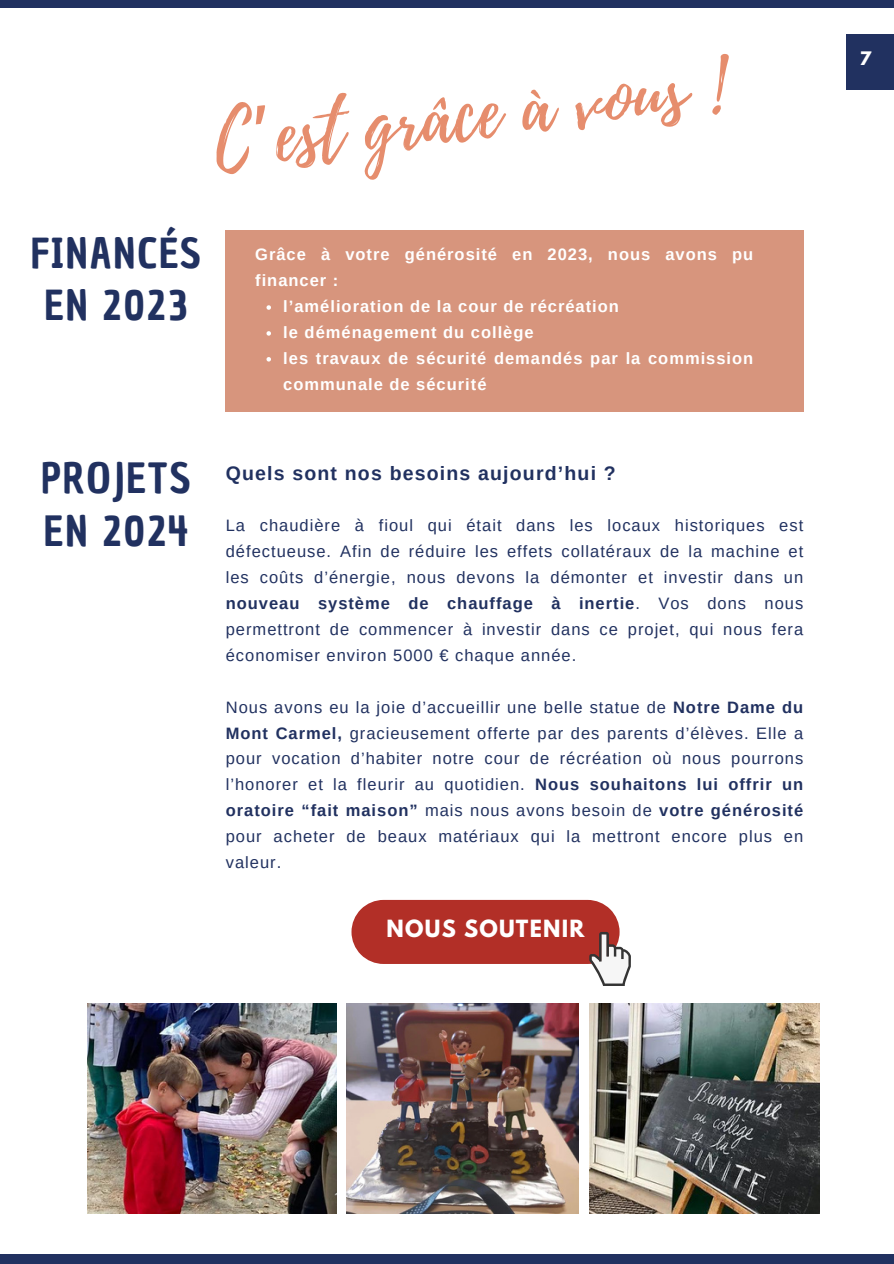
<style>
.page{position:relative;width:894px;height:1264px;background:#fff}
.page>*{position:absolute;margin:0;border:0;box-sizing:border-box;transform-origin:0 0}
.t1{font:74.1px "Playlist Script";color:#e68d6d}
.t2{font:40.65px/52.7px "Chau Philomene One";letter-spacing:.05em;color:#213160}
.t3{font:40.35px/52.2px "Chau Philomene One";letter-spacing:.05em;color:#213160;text-align:center}
.t4{font:700 21px "League Spartan";letter-spacing:.06em;color:#fff}
.t5{font:700 19.5px "Arimo";letter-spacing:.06em;color:#213160}
.t6{font:16.5px/25.8px "Arimo";letter-spacing:.06em;color:#213160;text-align:justify}
.t7{font:700 16.5px "Arimo";letter-spacing:.06em;color:#fff}
.t8{font:700 16.5px "League Spartan";color:#fff}
.s1{font-family:"Noto Sans Gurmukhi"}
.s2{font-weight:700}
</style>
<div class="page">
<div style="left:846px;top:34px;width:47px;height:55px;background:#213160"></div>
<div style="left:226px;top:230px;width:577px;height:182px;background:#d7957d"></div>
<div style="left:0;top:1253px;width:893px;height:10px;background:#213160"></div>
<div style="left:0;top:0;width:893px;height:8px;background:#213160"></div>
<img style="left:87px;top:1003px;width:250px;height:210px">
<img style="left:589px;top:1003px;width:230px;height:210px">
<svg style="left:351px;top:899px;width:279px;height:86px"></svg>
<img style="left:347px;top:1003px;width:231px;height:210px">
<svg style="left:266px;top:305px;width:5px;height:5px"></svg>
<svg style="left:266px;top:331px;width:5px;height:5px"></svg>
<svg style="left:266px;top:357px;width:5px;height:4px"></svg>
<h1 class="t1" style="left:209px;top:88px;width:513px;rotate:-6deg">C<span class="s1">’</span>est grâce à vous !</h1>
<h3 class="t3" style="left:31px;top:228px;width:171px">FINANCÉS<br>EN 2023</h3>
<p class="t7" style="left:255px;top:245px;width:499px">Grâce à votre générosité en 2023, nous avons pu</p>
<p class="t7" style="left:255px;top:271px;width:85px">financer :</p>
<p class="t7" style="left:283px;top:297px;width:337px">l’amélioration de la cour de récréation</p>
<p class="t7" style="left:283px;top:323px;width:252px">le déménagement du collège</p>
<p class="t7" style="left:283px;top:349px;width:471px">les travaux de sécurité demandés par la commission</p>
<p class="t7" style="left:283px;top:375px;width:205px">communale de sécurité</p>
<h2 class="t2" style="left:41px;top:452px;width:151px">PROJETS<br>EN 2024</h2>
<p class="t5" style="left:226px;top:462px;width:391px">Quels sont nos besoins aujourd’hui ?</p>
<p class="t6" style="left:226px;top:513px;width:579px">La chaudière à fioul qui était dans les locaux historiques est défectueuse. Afin de réduire les effets collatéraux de la machine et les coûts d’énergie, nous devons la démonter et investir dans un <span class="s2">nouveau système de chauffage à inertie</span>. Vos dons nous permettront de commencer à investir dans ce projet, qui nous fera économiser environ 5000 € chaque année.</p>
<p class="t6" style="left:226px;top:694px;width:579px">Nous avons eu la joie d’accueillir une belle statue de <span class="s2">Notre Dame du Mont Carmel,</span> gracieusement offerte par des parents d’élèves. Elle a pour vocation d’habiter notre cour de récréation où nous pourrons l’honorer et la fleurir au quotidien. <span class="s2">Nous souhaitons lui offrir un oratoire “fait maison”</span> mais nous avons besoin de <span class="s2">votre générosité </span>pour acheter de beaux matériaux qui la mettront encore plus en valeur.</p>
<p class="t4" style="left:386px;top:918px;width:199px">NOUS SOUTENIR</p>
<p class="t8" style="left:859px;top:51px;width:13px">7</p>
</div>
